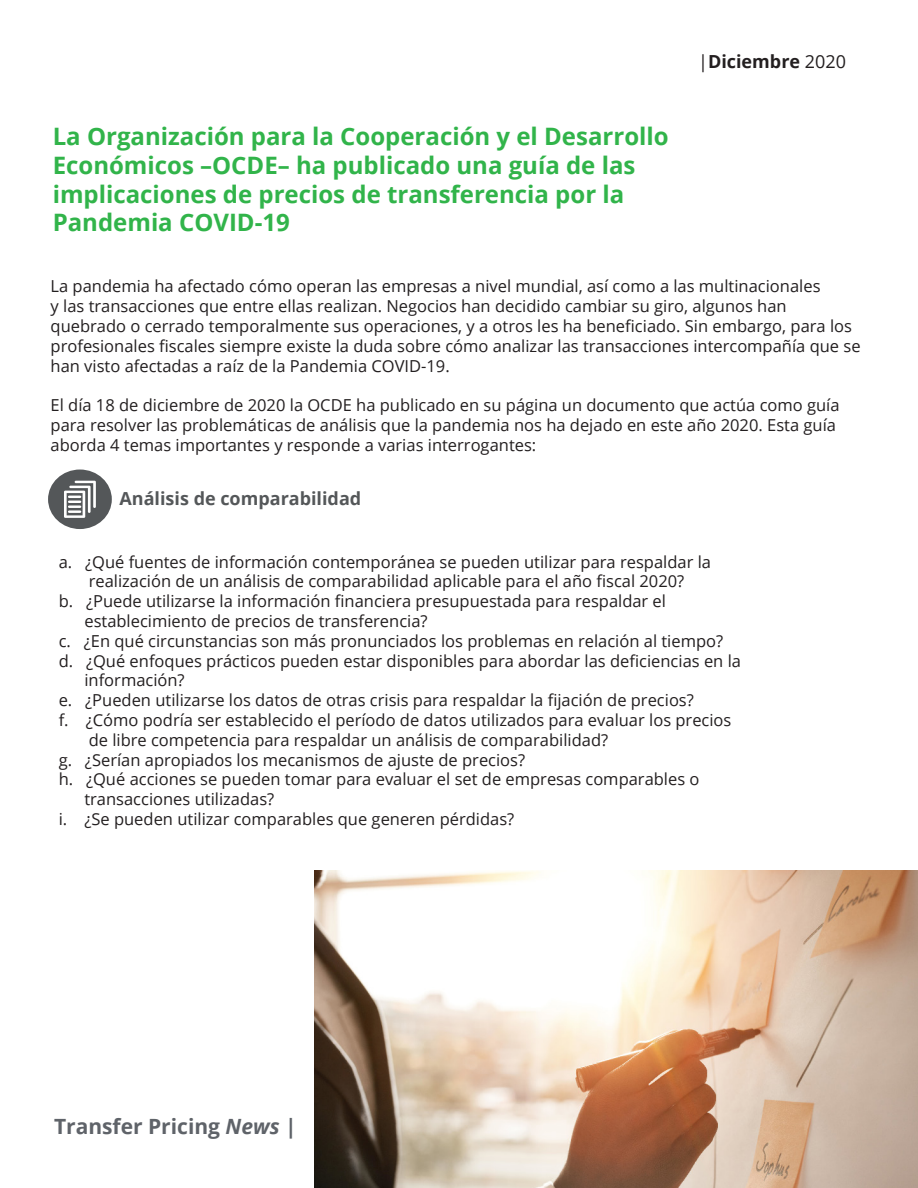
<style>
.page{position:relative;width:918px;height:1188px;background:#fff}
.page>*{position:absolute;margin:0;border:0;box-sizing:border-box;transform-origin:0 0}
.t1{font:700 24px/28.8px "Open Sans";color:#31b44a}
.t2{font:700 21px "Open Sans";color:#5f6369}
.t3{font:700 18px "Open Sans";color:#545759}
.t4{font:700 18px "Open Sans";color:#231f20}
.t5{font:16.5px/19.8px "Open Sans";color:#231f20}
.s1{font-weight:400}
.s2{font-style:italic}
</style>
<div class="page">
<svg style="left:48px;top:470px;width:64px;height:59px"></svg>
<img style="left:314px;top:871px;width:604px;height:317px">
<p class="t1" style="left:53px;top:121px;width:617px">La Organización para la Cooperación y el Desarrollo Económicos –OCDE– ha publicado una guía de las implicaciones de precios de transferencia por la Pandemia COVID-19</p>
<p class="t4" style="left:698px;top:49px;width:149px"><span class="s1">|</span>Diciembre <span class="s1">2020</span></p>
<p class="t5" style="left:51px;top:276px;width:812px">La pandemia ha afectado cómo operan las empresas a nivel mundial, así como a las multinacionales<br>y las transacciones que entre ellas realizan. Negocios han decidido cambiar su giro, algunos han quebrado o cerrado temporalmente sus operaciones, y a otros les ha beneficiado. Sin embargo, para los profesionales fiscales siempre existe la duda sobre cómo analizar las transacciones intercompañía que se han visto afectadas a raíz de la Pandemia COVID-19.</p>
<p class="t5" style="left:51px;top:395px;width:791px">El día 18 de diciembre de 2020 la OCDE ha publicado en su página un documento que actúa como guía para resolver las problemáticas de análisis que la pandemia nos ha dejado en este año 2020. Esta guía aborda 4 temas importantes y responde a varias interrogantes:</p>
<p class="t3" style="left:120px;top:485px;width:243px">Análisis de comparabilidad</p>
<p class="t5" style="left:59px;top:551px;width:654px">a. ¿Qué fuentes de información contemporánea se pueden utilizar para respaldar la</p>
<p class="t5" style="left:89px;top:571px;width:597px">realización de un análisis de comparabilidad aplicable para el año fiscal 2020?</p>
<p class="t5" style="left:59px;top:591px;width:609px">b. ¿Puede utilizarse la información financiera presupuestada para respaldar el</p>
<p class="t5" style="left:84px;top:611px;width:345px">establecimiento de precios de transferencia?</p>
<p class="t5" style="left:59px;top:630px;width:666px">c. ¿En qué circunstancias son más pronunciados los problemas en relación al tiempo?</p>
<p class="t5" style="left:59px;top:650px;width:684px">d. ¿Qué enfoques prácticos pueden estar disponibles para abordar las deficiencias en la</p>
<p class="t5" style="left:84px;top:670px;width:102px">información?</p>
<p class="t5" style="left:59px;top:690px;width:637px">e. ¿Pueden utilizarse los datos de otras crisis para respaldar la fijación de precios?</p>
<p class="t5" style="left:59px;top:710px;width:674px">f. ¿Cómo podría ser establecido el período de datos utilizados para evaluar los precios</p>
<p class="t5" style="left:89px;top:729px;width:521px">de libre competencia para respaldar un análisis de comparabilidad?</p>
<p class="t5" style="left:59px;top:749px;width:468px">g. ¿Serían apropiados los mecanismos de ajuste de precios?</p>
<p class="t5" style="left:59px;top:769px;width:642px">h. ¿Qué acciones se pueden tomar para evaluar el set de empresas comparables o</p>
<p class="t5" style="left:84px;top:789px;width:191px">transacciones utilizadas?</p>
<p class="t5" style="left:59px;top:809px;width:457px">i. ¿Se pueden utilizar comparables que generen pérdidas?</p>
<p class="t2" style="left:54px;top:1112px;width:244px">Transfer Pricing <span class="s2">News |</span></p>
</div>
